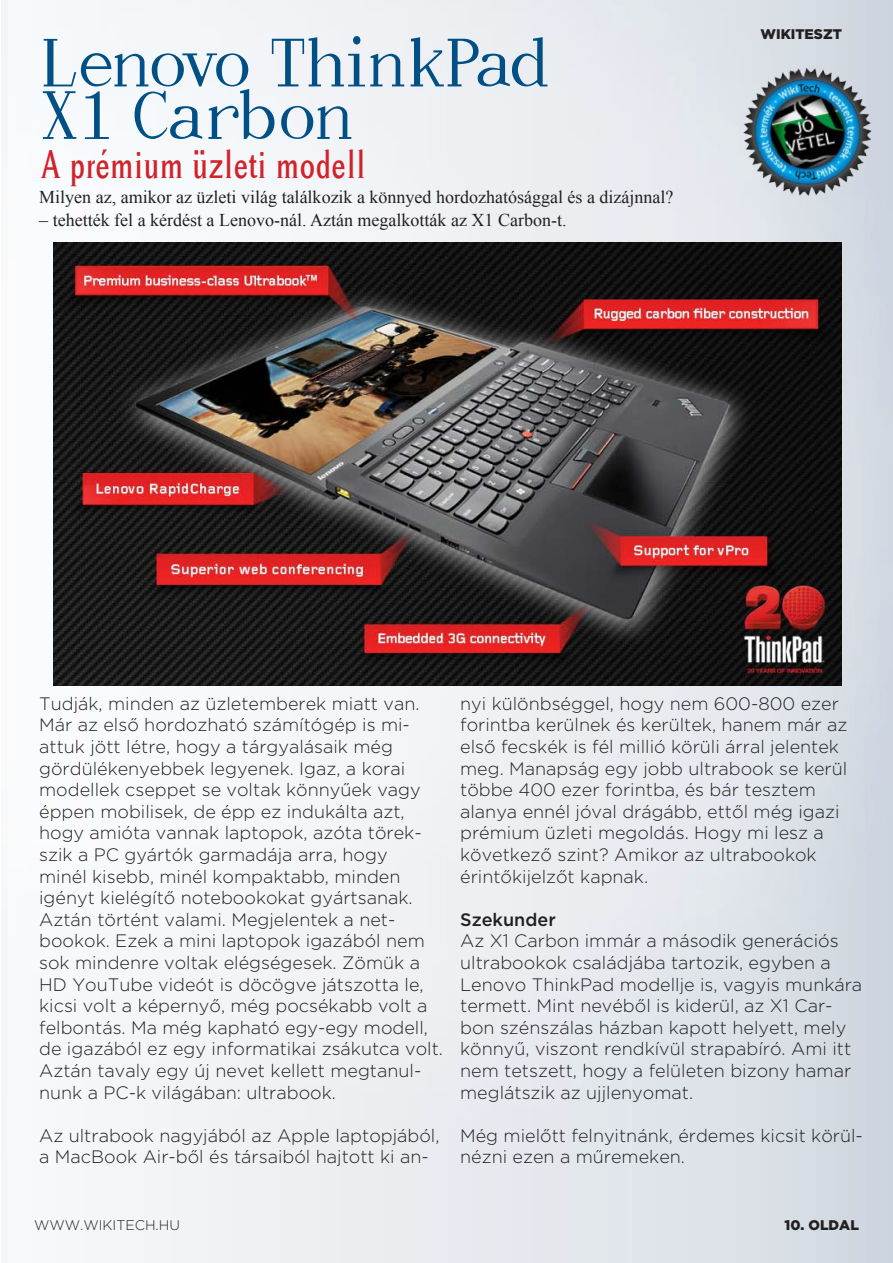
<style>
.page{position:relative;width:893px;height:1263px;background:#fff}
.page>*{position:absolute;margin:0;border:0;box-sizing:border-box;transform-origin:0 0}
.cimlap_hasab{font:82.5px "Chap Clerk Tryout";color:#005085;scale:.87 1}
.cimlap_hasab-2{font:40.5px "Cheetah";letter-spacing:.02em;color:#d1232a}
.cimlap_hasab-3{font:300 18px/21.6px "Gotham";color:#231f20}
.cimlap_hasab-4{font:18px "Times New Roman";color:#231f20}
.cimlap_hasab-5{font:300 18px "Gotham";color:#231f20}
.text_www{font:300 13.95px "Gotham";color:#231f20}
.text_tartalom{font:900 13.95px "Gotham";color:#231f20}
.text_oldalszam{font:900 13.95px "Gotham";color:#231f20}
</style>
<div class="page">
<img style="left:1px;top:0;width:892px;height:1263px">
<img style="left:54px;top:242px;width:788px;height:444px">
<img style="left:728px;top:43px;width:164px;height:170px">
<p class="cimlap_hasab" style="left:41px;top:24px;width:583px">Lenovo ThinkPad</p>
<p class="cimlap_hasab" style="left:41px;top:77px;width:359px">X1 Carbon</p>
<p class="cimlap_hasab-2" style="left:41px;top:142px;width:326px">A prémium üzleti modell</p>
<p class="cimlap_hasab-4" style="left:39px;top:185px;width:636px">Milyen az, amikor az üzleti világ találkozik a könnyed hordozhatósággal és a dizájnnal?</p>
<p class="cimlap_hasab-4" style="left:39px;top:207px;width:529px">– tehették fel a kérdést a Lenovo-nál. Aztán megalkották az X1 Carbon-t.</p>
<p class="text_tartalom" style="left:760px;top:26px;width:83px">WIKITESZT</p>
<p class="cimlap_hasab-3" style="left:39px;top:692px;width:405px">Tudják, minden az üzletemberek miatt van.<br>Már az első hordozható számítógép is mi&shy;attuk jött létre, hogy a tárgyalásaik még gördülékenyebbek legyenek. Igaz, a korai modellek cseppet se voltak könnyűek vagy éppen mobilisek, de épp ez indukálta azt, hogy amióta vannak laptopok, azóta törek&shy;szik a PC gyártók garmadája arra, hogy<br>minél kisebb, minél kompaktabb, minden igényt kielégítő notebookokat gyártsanak.<br>Aztán történt valami. Megjelentek a net&shy;bookok. Ezek a mini laptopok igazából nem sok mindenre voltak elégségesek. Zömük a HD YouTube videót is döcögve játszotta le, kicsi volt a képernyő, még pocsékabb volt a felbontás. Ma még kapható egy-egy modell, de igazából ez egy informatikai zsákutca volt.<br>Aztán tavaly egy új nevet kellett megtanul&shy;nunk a PC-k világában: ultrabook.</p>
<p class="cimlap_hasab-3" style="left:39px;top:1124px;width:402px">Az ultrabook nagyjából az Apple laptopjából, a MacBook Air-ből és társaiból hajtott ki an-</p>
<p class="cimlap_hasab-3" style="left:460px;top:692px;width:389px">nyi különbséggel, hogy nem 600-800 ezer forintba kerülnek és kerültek, hanem már az első fecskék is fél millió körüli árral jelentek meg. Manapság egy jobb ultrabook se kerül többe 400 ezer forintba, és bár tesztem alanya ennél jóval drágább, ettől még igazi prémium üzleti megoldás. Hogy mi lesz a következő szint? Amikor az ultrabookok érintőkijelzőt kapnak.</p>
<p class="cimlap_hasab-5" style="left:460px;top:909px;width:97px">Szekunder</p>
<p class="cimlap_hasab-3" style="left:460px;top:930px;width:404px">Az X1 Carbon immár a második generációs ultrabookok családjába tartozik, egyben a Lenovo ThinkPad modellje is, vagyis munkára termett. Mint nevéből is kiderül, az X1 Car&shy;bon szénszálas házban kapott helyett, mely könnyű, viszont rendkívül strapabíró. Ami itt nem tetszett, hogy a felületen bizony hamar meglátszik az ujjlenyomat.</p>
<p class="cimlap_hasab-3" style="left:460px;top:1124px;width:404px">Még mielőtt felnyitnánk, érdemes kicsit körül&shy;nézni ezen a műremeken.</p>
<p class="text_www" style="left:34px;top:1217px;width:148px">WWW.WIKITECH.HU</p>
<p class="text_oldalszam" style="left:784px;top:1217px;width:76px">10. OLDAL</p>
</div>
